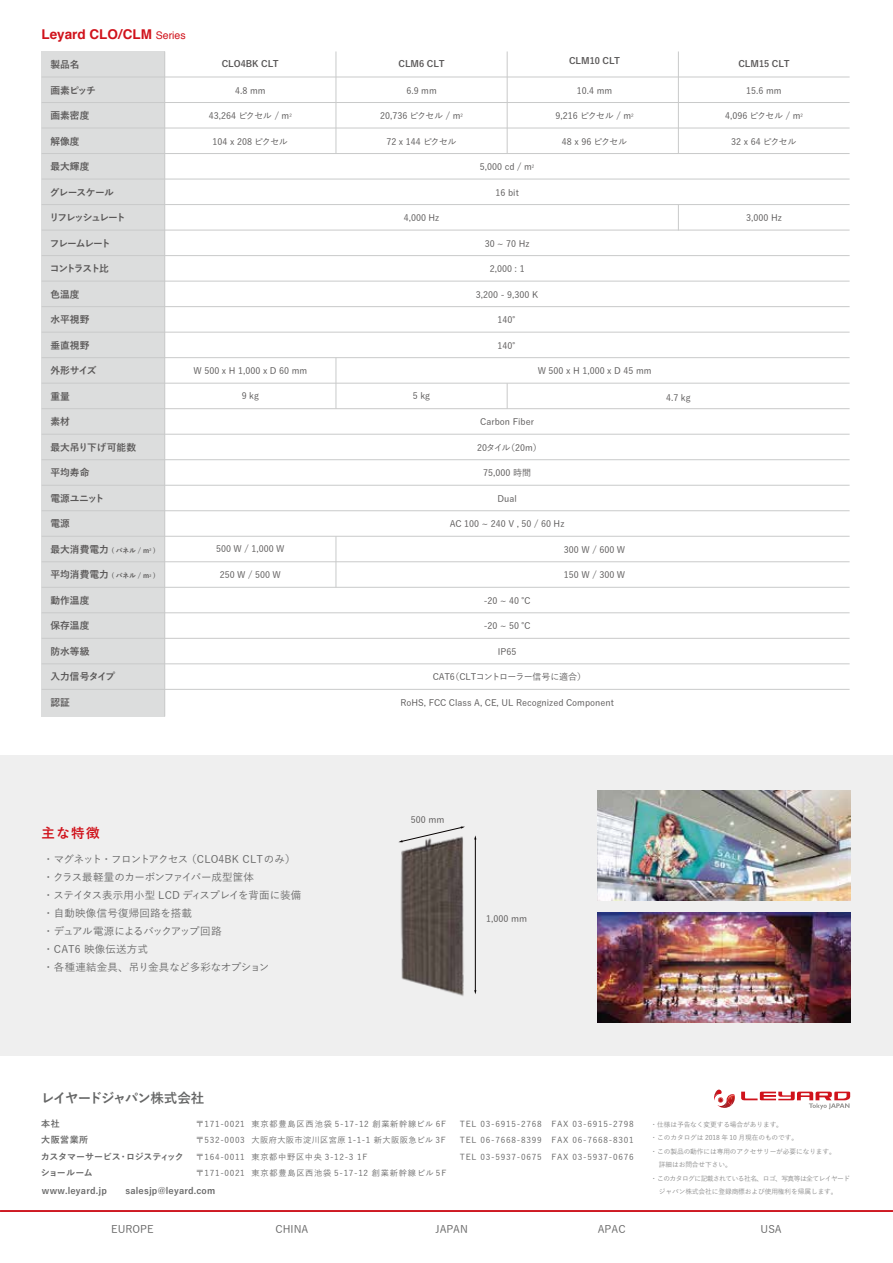
<style>
.page{position:relative;width:893px;height:1263px;background:#fff}
.page>*{position:absolute;margin:0;border:0;box-sizing:border-box;transform-origin:0 0}
.t1{font:700 13.5px "Helvetica";color:#d0121b}
.t2{font:700 13.5px "Yu Go";letter-spacing:-.075em;color:#666767}
.t3{font:700 13.5px "Yu Go";color:#d0121b}
.t4{font:500 10.5px/18px "Yu Go";color:#666}
.t5{font:700 9.75px "Yu Go";color:#595757}
.t6{font:700 9.75px "Yu Go";letter-spacing:-.15em;color:#595757}
.t7{font:700 9.75px "Yu Go";letter-spacing:-.075em;color:#595757}
.t8{font:700 9.75px "Yu Go";letter-spacing:-.1em;color:#595757}
.t9{font:700 9.75px "Yu Go";letter-spacing:-.035em;color:#595757}
.t10{font:500 9px "Yu Go";color:#595757}
.t11{font:500 9px "Yu Go";letter-spacing:-.025em;color:#595757}
.t12{font:700 9px "Yu Go";letter-spacing:.02em;color:#666}
.t13{font:700 9px "Yu Go";color:#595757}
.t14{font:700 9px/16.5px "Yu Go";letter-spacing:-.02em;color:#666}
.t15{font:500 9px "Yu Go";letter-spacing:-.035em;color:#595757}
.t16{font:500 9px "Yu Go";letter-spacing:-.04em;color:#595757}
.t17{font:500 8.25px/16.5px "Yu Go";letter-spacing:.08em;color:#666}
.t18{font:500 6.75px/13.5px "Yu Go";letter-spacing:-.02em;color:#898989}
.t19{font:700 6.75px "Yu Go";letter-spacing:-.01em;color:#595757}
.s1{font-weight:400;font-size:10.5px}
.s2{font-size:9.75px}
</style>
<div class="page">
<div style="left:0;top:755px;width:893px;height:301px;background:#efefef"></div>
<div style="left:42px;top:51px;width:123px;height:665px;background:#dcdddd"></div>
<img style="left:597px;top:790px;width:253px;height:110px">
<img style="left:597px;top:913px;width:253px;height:109px">
<hr style="left:42px;top:77px;width:808px;height:1px;background:#c9caca">
<hr style="left:42px;top:102px;width:808px;height:1px;background:#c9caca">
<hr style="left:42px;top:128px;width:808px;height:1px;background:#c9caca">
<hr style="left:42px;top:153px;width:808px;height:1px;background:#c9caca">
<hr style="left:42px;top:179px;width:808px;height:1px;background:#c9caca">
<hr style="left:42px;top:204px;width:808px;height:1px;background:#c9caca">
<hr style="left:42px;top:230px;width:808px;height:1px;background:#c9caca">
<hr style="left:42px;top:255px;width:808px;height:1px;background:#c9caca">
<hr style="left:42px;top:281px;width:808px;height:1px;background:#c9caca">
<hr style="left:42px;top:306px;width:808px;height:1px;background:#c9caca">
<hr style="left:42px;top:332px;width:808px;height:1px;background:#c9caca">
<hr style="left:42px;top:357px;width:808px;height:1px;background:#c9caca">
<hr style="left:42px;top:383px;width:808px;height:1px;background:#c9caca">
<hr style="left:42px;top:408px;width:808px;height:1px;background:#c9caca">
<hr style="left:42px;top:434px;width:808px;height:1px;background:#c9caca">
<hr style="left:42px;top:459px;width:808px;height:1px;background:#c9caca">
<hr style="left:42px;top:485px;width:808px;height:1px;background:#c9caca">
<hr style="left:42px;top:510px;width:808px;height:1px;background:#c9caca">
<hr style="left:42px;top:536px;width:808px;height:1px;background:#c9caca">
<hr style="left:42px;top:561px;width:808px;height:1px;background:#c9caca">
<hr style="left:42px;top:587px;width:808px;height:1px;background:#c9caca">
<hr style="left:42px;top:612px;width:808px;height:1px;background:#c9caca">
<hr style="left:42px;top:638px;width:808px;height:1px;background:#c9caca">
<hr style="left:42px;top:663px;width:808px;height:1px;background:#c9caca">
<hr style="left:42px;top:689px;width:808px;height:1px;background:#c9caca">
<hr style="left:164px;top:51px;width:1px;height:665px;background:#c9caca">
<hr style="left:507px;top:51px;width:1px;height:103px;background:#c9caca">
<hr style="left:336px;top:51px;width:1px;height:103px;background:#c9caca">
<hr style="left:678px;top:51px;width:1px;height:103px;background:#c9caca">
<svg style="left:678px;top:205px;width:1px;height:25px"></svg>
<hr style="left:336px;top:358px;width:1px;height:51px;background:#c9caca">
<hr style="left:336px;top:536px;width:1px;height:51px;background:#c9caca">
<svg style="left:507px;top:384px;width:1px;height:24px"></svg>
<img style="left:398px;top:842px;width:66px;height:154px">
<svg style="left:399px;top:826px;width:66px;height:16px"></svg>
<hr style="left:475px;top:839px;width:1px;height:152px;background:#040000">
<hr style="left:0;top:1210px;width:893px;height:2px;background:#d0121b">
<svg style="left:741px;top:1091px;width:109px;height:18px"></svg>
<svg style="left:714px;top:1089px;width:21px;height:19px"></svg>
<h1 class="t1" style="left:41px;top:23px;width:146px">Leyard CLO/CLM <span class="s1">Series</span></h1>
<p class="t5" style="left:50px;top:59px;width:31px">製品名</p>
<p class="t5" style="left:50px;top:85px;width:47px">画素ピッチ</p>
<p class="t5" style="left:50px;top:110px;width:40px">画素密度</p>
<p class="t5" style="left:50px;top:136px;width:31px">解像度</p>
<p class="t5" style="left:50px;top:161px;width:40px">最大輝度</p>
<p class="t7" style="left:50px;top:187px;width:66px">グレースケール</p>
<p class="t6" style="left:49px;top:212px;width:78px">リフレッシュレート</p>
<p class="t8" style="left:50px;top:238px;width:63px">フレームレート</p>
<p class="t6" style="left:50px;top:263px;width:61px">コントラスト比</p>
<p class="t5" style="left:50px;top:289px;width:31px">色温度</p>
<p class="t5" style="left:50px;top:314px;width:40px">水平視野</p>
<p class="t5" style="left:50px;top:340px;width:40px">垂直視野</p>
<p class="t5" style="left:50px;top:365px;width:48px">外形サイズ</p>
<p class="t5" style="left:50px;top:391px;width:21px">重量</p>
<p class="t5" style="left:50px;top:416px;width:21px">素材</p>
<p class="t5" style="left:50px;top:442px;width:87px">最大吊り下げ可能数</p>
<p class="t5" style="left:50px;top:467px;width:40px">平均寿命</p>
<p class="t5" style="left:50px;top:493px;width:56px">電源ユニット</p>
<p class="t5" style="left:50px;top:518px;width:21px">電源</p>
<p class="t19" style="left:50px;top:546px;width:107px"><span class="s2">最大消費電力</span> ( パネル / m<sup>2</sup> )</p>
<p class="t19" style="left:50px;top:572px;width:107px"><span class="s2">平均消費電力</span> ( パネル / m<sup>2</sup> )</p>
<p class="t5" style="left:50px;top:595px;width:40px">動作温度</p>
<p class="t5" style="left:50px;top:620px;width:40px">保存温度</p>
<p class="t5" style="left:50px;top:646px;width:40px">防水等級</p>
<p class="t9" style="left:50px;top:671px;width:66px">入力信号タイプ</p>
<p class="t5" style="left:50px;top:697px;width:21px">認証</p>
<p class="t13" style="left:222px;top:58px;width:59px">CLO4BK CLT</p>
<p class="t10" style="left:235px;top:82px;width:32px">4.8 mm</p>
<p class="t11" style="left:209px;top:108px;width:84px">43,264 ピクセル / m<sup>2</sup></p>
<p class="t10" style="left:213px;top:133px;width:77px">104 x 208 ピクセル</p>
<p class="t13" style="left:399px;top:58px;width:48px">CLM6 CLT</p>
<p class="t10" style="left:406px;top:82px;width:32px">6.9 mm</p>
<p class="t11" style="left:380px;top:108px;width:84px">20,736 ピクセル / m<sup>2</sup></p>
<p class="t11" style="left:386px;top:133px;width:72px">72 x 144 ピクセル</p>
<p class="t10" style="left:480px;top:159px;width:56px">5,000 cd / m<sup>2</sup></p>
<p class="t10" style="left:495px;top:184px;width:25px">16 bit</p>
<p class="t13" style="left:569px;top:56px;width:53px">CLM10 CLT</p>
<p class="t10" style="left:577px;top:82px;width:37px">10.4 mm</p>
<p class="t10" style="left:556px;top:108px;width:79px">9,216 ピクセル / m<sup>2</sup></p>
<p class="t10" style="left:562px;top:133px;width:67px">48 x 96 ピクセル</p>
<p class="t13" style="left:738px;top:58px;width:53px">CLM15 CLT</p>
<p class="t10" style="left:746px;top:82px;width:37px">15.6 mm</p>
<p class="t10" style="left:725px;top:108px;width:79px">4,096 ピクセル / m<sup>2</sup></p>
<p class="t10" style="left:731px;top:133px;width:67px">32 x 64 ピクセル</p>
<p class="t10" style="left:404px;top:209px;width:37px">4,000 Hz</p>
<p class="t10" style="left:746px;top:209px;width:37px">3,000 Hz</p>
<p class="t10" style="left:485px;top:235px;width:46px">30 ~ 70 Hz</p>
<p class="t10" style="left:490px;top:261px;width:36px">2,000 : 1</p>
<p class="t10" style="left:476px;top:286px;width:64px">3,200 - 9,300 K</p>
<p class="t10" style="left:497px;top:312px;width:25px">140°</p>
<p class="t10" style="left:497px;top:337px;width:25px">140°</p>
<p class="t10" style="left:193px;top:362px;width:115px">W 500 x H 1,000 x D 60 mm</p>
<p class="t10" style="left:538px;top:362px;width:115px">W 500 x H 1,000 x D 45 mm</p>
<p class="t10" style="left:242px;top:387px;width:19px">9 kg</p>
<p class="t10" style="left:413px;top:387px;width:19px">5 kg</p>
<p class="t10" style="left:216px;top:540px;width:70px">500 W / 1,000 W</p>
<p class="t10" style="left:220px;top:566px;width:63px">250 W / 500 W</p>
<p class="t10" style="left:480px;top:414px;width:55px">Carbon Fiber</p>
<p class="t16" style="left:477px;top:439px;width:66px">20タイル（20m）</p>
<p class="t10" style="left:483px;top:465px;width:49px">75,000 時間</p>
<p class="t10" style="left:497px;top:490px;width:21px">Dual</p>
<p class="t10" style="left:450px;top:516px;width:116px">AC 100 ~ 240 V , 50 / 60 Hz</p>
<p class="t10" style="left:564px;top:541px;width:63px">300 W / 600 W</p>
<p class="t10" style="left:564px;top:567px;width:63px">150 W / 300 W</p>
<p class="t10" style="left:484px;top:592px;width:48px">-20 ~ 40 ℃</p>
<p class="t10" style="left:484px;top:618px;width:48px">-20 ~ 50 ℃</p>
<p class="t10" style="left:498px;top:643px;width:20px">IP65</p>
<p class="t15" style="left:433px;top:669px;width:155px">CAT6（CLTコントローラー信号に適合）</p>
<p class="t10" style="left:400px;top:694px;width:215px">RoHS, FCC Class A, CE, UL Recognized Component</p>
<p class="t10" style="left:666px;top:389px;width:26px">4.7 kg</p>
<p class="t10" style="left:411px;top:811px;width:35px">500 mm</p>
<h1 class="t3" style="left:41px;top:825px;width:60px">主な特徴</h1>
<p class="t4" style="left:43px;top:848px;width:260px">・マグネット・フロントアクセス （CLO4BK CLTのみ）・クラス最軽量のカーボンファイバー成型筐体<br>・ステイタス表示用小型 LCD ディスプレイを背面に装備・自動映像信号復帰回路を搭載<br>・デュアル電源によるバックアップ回路<br>・CAT6 映像伝送方式<br>・各種連結金具、吊り金具など多彩なオプション</p>
<p class="t10" style="left:486px;top:910px;width:42px">1,000 mm</p>
<h1 class="t2" style="left:41px;top:1090px;width:165px">レイヤードジャパン株式会社</h1>
<p class="t14" style="left:41px;top:1132px;width:145px">大阪営業所<br>カスタマーサービス・ロジスティックショールーム</p>
<p class="t17" style="left:196px;top:1114px;width:252px">〒171-0021 東京都豊島区西池袋 5-17-12 創業新幹線ビル 6F〒532-0003 大阪府大阪市淀川区宮原 1-1-1 新大阪阪急ビル 3F〒164-0011 東京都中野区中央 3-12-3 1F<br>〒171-0021 東京都豊島区西池袋 5-17-12 創業新幹線ビル 5F</p>
<p class="t17" style="left:460px;top:1114px;width:176px;text-align:justify">TEL 03-6915-2768　FAX 03-6915-2798<br>TEL 06-7668-8399　FAX 06-7668-8301<br>TEL 03-5937-0675　FAX 03-5937-0676</p>
<p class="t12" style="left:42px;top:1186px;width:175px">www.leyard.jp　　salesjp@leyard.com</p>
<p class="t18" style="left:651px;top:1117px;width:201px">・仕様は予告なく変更する場合があります。　<br>・このカタログは 2018 年 10 月現在のものです。　<br>・この製品の動作には専用のアクセサリーが必要になります。<br>　詳細はお問合せ下さい。<br>・このカタログに記載されている社名、ロゴ、写真等は全てレイヤード　ジャパン株式会社に登録商標および使用権利を帰属します。</p>
<p class="t4" style="left:111px;top:1219px;width:44px">EUROPE</p>
<p class="t4" style="left:276px;top:1219px;width:34px">CHINA</p>
<p class="t4" style="left:436px;top:1219px;width:34px">JAPAN</p>
<p class="t4" style="left:761px;top:1219px;width:23px">USA</p>
<p class="t4" style="left:598px;top:1219px;width:29px">APAC</p>
</div>
